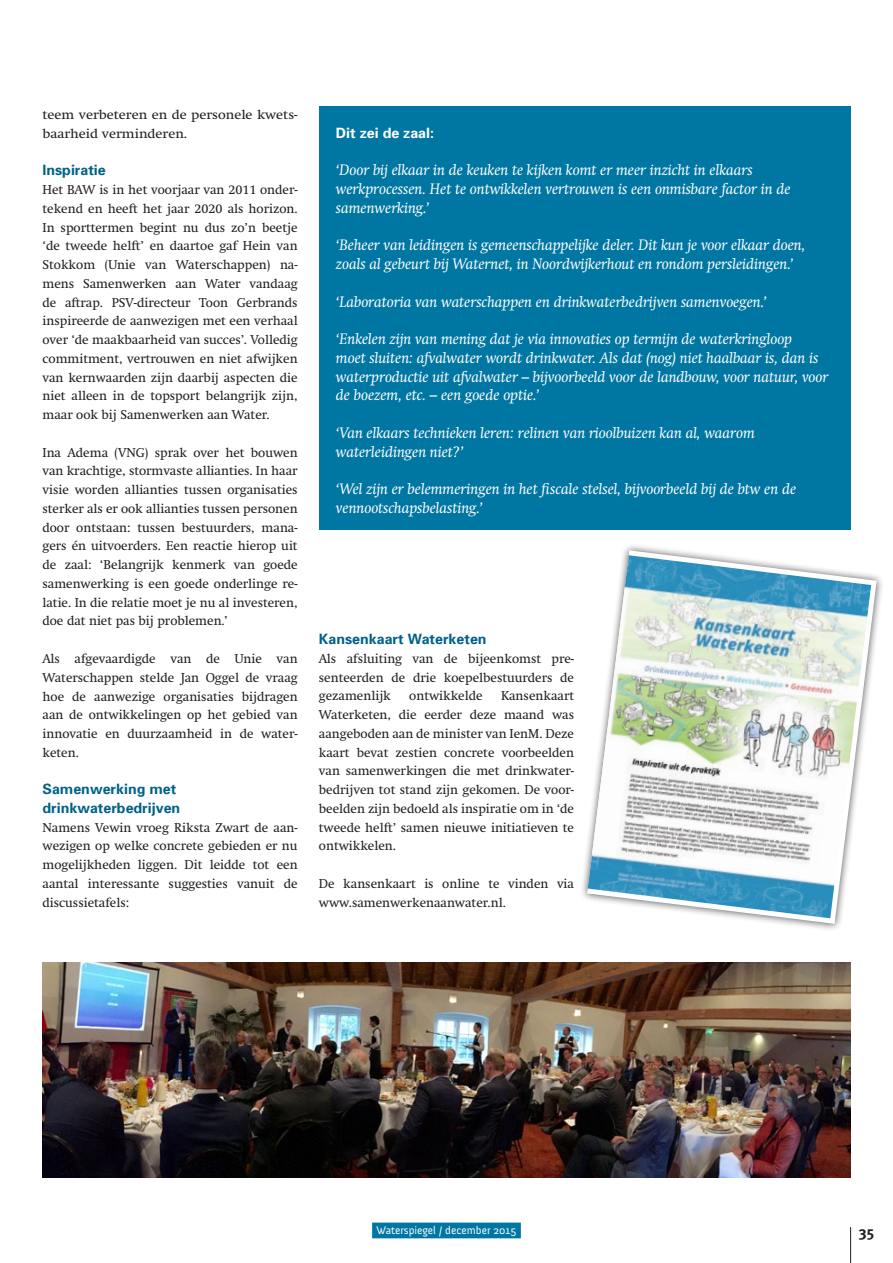
<style>
.page{position:relative;width:893px;height:1263px;background:#fff}
.page>*{position:absolute;margin:0;border:0;box-sizing:border-box;transform-origin:0 0}
.t1{font:italic 15px/18.8px "Swift";color:#fff}
.t2{font:700 15px "Meta Plus";color:#231f20}
.t3{font:700 14.25px/18.8px "Univers";color:#006288}
.t4{font:700 14.25px "Univers";color:#fff}
.t5{font:12.75px/18.8px "Swift";color:#231f20;text-align:justify}
.t6{font:12.75px/18.8px "Swift";color:#231f20;scale:1.08 1}
.t7{font:11.25px "Anivers";color:#fff}
</style>
<div class="page">
<hr style="left:850px;top:1227px;width:1px;height:36px;background:#231f20">
<div style="left:372px;top:1222px;width:149px;height:16px;background:#0076a3"></div>
<div style="left:319px;top:106px;width:531px;height:424px;background:#0076a3"></div>
<img style="left:43px;top:963px;width:808px;height:215px">
<div style="left:579px;top:543px;width:305px;height:388px;background:#231f20;opacity:.75"></div>
<svg style="left:587px;top:550px;width:290px;height:374px"></svg>
<img style="left:588px;top:555px;width:283px;height:363px">
<p class="t6" style="left:43px;top:105px;width:238px">teem verbeteren en de personele kwets&shy;baarheid verminderen.</p>
<p class="t3" style="left:43px;top:160px;width:65px">Inspiratie</p>
<p class="t5" style="left:43px;top:180px;width:257px">Het BAW is in het voorjaar van 2011 onder&shy;tekend en heeft het jaar 2020 als horizon.<br>In sporttermen begint nu dus zo’n beetje ‘de tweede helft’ en daartoe gaf Hein van Stokkom (Unie van Waterschappen) na&shy;mens Samenwerken aan Water vandaag de aftrap. PSV-directeur Toon Gerbrands inspireerde de aanwezigen met een verhaal over ‘de maakbaarheid van succes’. Volledig commitment, vertrouwen en niet afwijken van kernwaarden zijn daarbij aspecten die niet alleen in de topsport belangrijk zijn, maar ook bij Samenwerken aan Water.</p>
<p class="t5" style="left:43px;top:443px;width:257px">Ina Adema (VNG) sprak over het bouwen van krachtige, stormvaste allianties. In haar visie worden allianties tussen organisaties sterker als er ook allianties tussen personen door ontstaan: tussen bestuurders, mana&shy;gers én uitvoerders. Een reactie hierop uit de zaal: ‘Belangrijk kenmerk van goede samenwerking is een goede onderlinge re&shy;latie. In die relatie moet je nu al investeren, doe dat niet pas bij problemen.’</p>
<p class="t5" style="left:43px;top:649px;width:257px">Als afgevaardigde van de Unie van Waterschappen stelde Jan Oggel de vraag hoe de aanwezige organisaties bijdragen aan de ontwikkelingen op het gebied van innovatie en duurzaamheid in de water&shy;keten.</p>
<p class="t3" style="left:43px;top:779px;width:139px">Samenwerking met drinkwaterbedrijven</p>
<p class="t5" style="left:43px;top:818px;width:257px">Namens Vewin vroeg Riksta Zwart de aan&shy;wezigen op welke concrete gebieden er nu mogelijkheden liggen. Dit leidde tot een aantal interessante suggesties vanuit de discussietafels:</p>
<p class="t4" style="left:336px;top:124px;width:100px">Dit zei de zaal:</p>
<p class="t1" style="left:336px;top:161px;width:456px">‘Door bij elkaar in de keuken te kijken komt er meer inzicht in elkaars werkprocessen. Het te ontwikkelen vertrouwen is een onmisbare factor in de samenwerking.’</p>
<p class="t1" style="left:336px;top:236px;width:471px">‘Beheer van leidingen is gemeenschappelijke deler. Dit kun je voor elkaar doen, zoals al gebeurt bij Waternet, in Noordwijkerhout en rondom persleidingen.’</p>
<p class="t1" style="left:336px;top:292px;width:432px">‘Laboratoria van waterschappen en drinkwaterbedrijven samenvoegen.’</p>
<p class="t1" style="left:336px;top:330px;width:494px">‘Enkelen zijn van mening dat je via innovaties op termijn de waterkringloop<br>moet sluiten: afvalwater wordt drinkwater. Als dat (nog) niet haalbaar is, dan is waterproductie uit afvalwater – bijvoorbeeld voor de landbouw, voor natuur, voor de boezem, etc. – een goede optie.’</p>
<p class="t1" style="left:336px;top:423px;width:420px">‘Van elkaars technieken leren: relinen van rioolbuizen kan al, waarom waterleidingen niet?’</p>
<p class="t1" style="left:336px;top:480px;width:462px">‘Wel zijn er belemmeringen in het fiscale stelsel, bijvoorbeeld bij de btw en de vennootschapsbelasting.’</p>
<p class="t3" style="left:319px;top:629px;width:169px">Kansenkaart Waterketen</p>
<p class="t5" style="left:319px;top:649px;width:257px">Als afsluiting van de bijeenkomst pre&shy;senteerden de drie koepelbestuurders de gezamenlijk</p>
<p class="t5" style="left:319px;top:687px;width:257px;text-indent:182px">Kansenkaart Waterketen, die eerder deze maand was aangeboden aan de minister van IenM. Deze kaart bevat zestien concrete voorbeelden van samenwerkingen die met drinkwater&shy;bedrijven tot stand zijn gekomen. De voor&shy;beelden zijn bedoeld als inspiratie om in ‘de tweede helft’ samen nieuwe initiatieven te ontwikkelen.</p>
<p class="t5" style="left:319px;top:874px;width:257px">De kansenkaart is online te vinden via www.samenwerkenaanwater.nl.</p>
<p class="t5" style="left:409px;top:687px;width:75px">ontwikkelde</p>
<p class="t7" style="left:376px;top:1224px;width:142px">Waterspiegel / december 2015</p>
<p class="t2" style="left:859px;top:1223px;width:17px">35</p>
</div>
